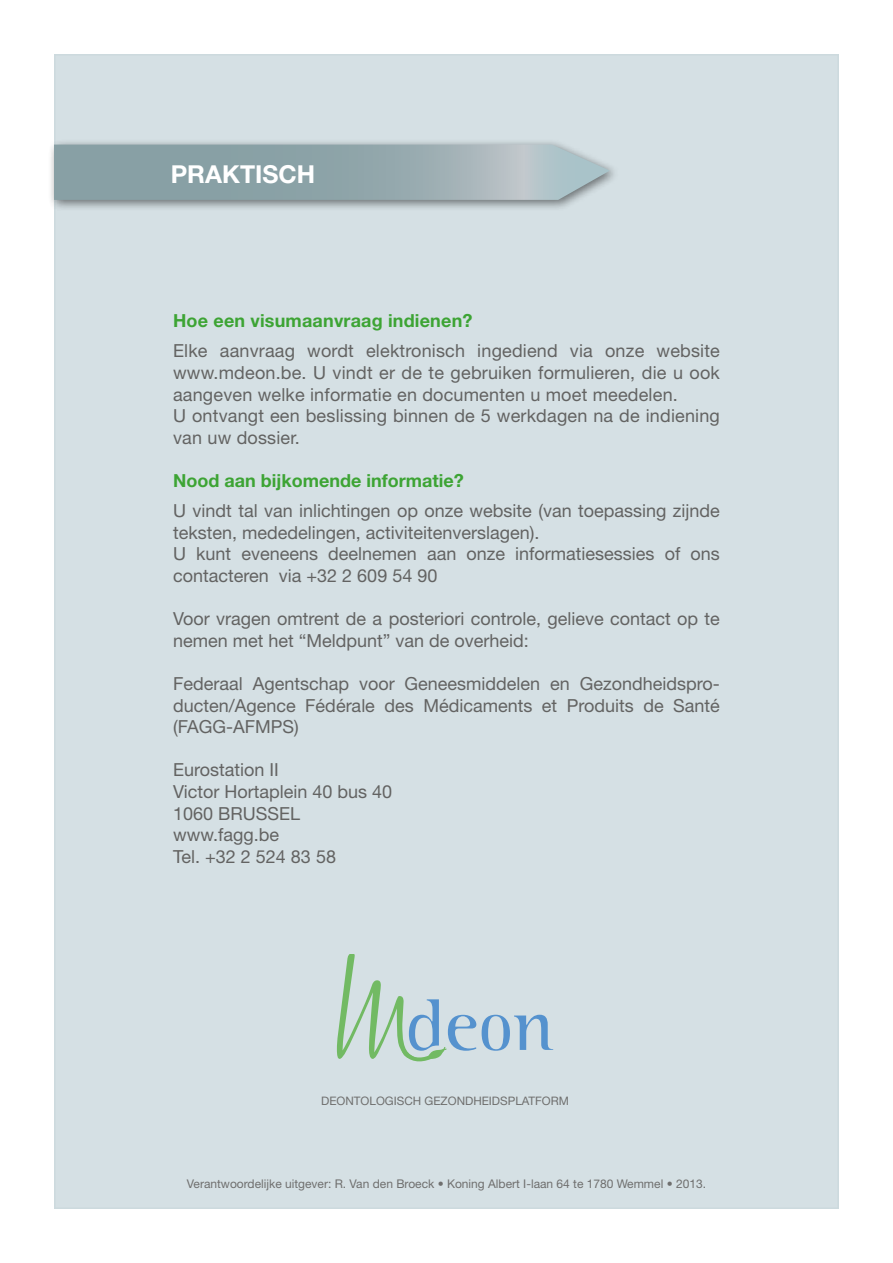
<style>
.page{position:relative;width:893px;height:1263px;background:#fff}
.page>*{position:absolute;margin:0;border:0;box-sizing:border-box;transform-origin:0 0}
.t1{font:700 24.75px "Helvetica Neue";color:#fff}
.t2{font:18px/21.6px "Helvetica Neue";color:#636362}
.t3{font:700 18px "Helvetica Neue";color:#3da434}
.t4{font:12px "Helvetica Neue";color:#6f6f6e}
.t5{font:11.7px "Helvetica Neue";color:#6f6f6e}
</style>
<div class="page">
<div style="left:54px;top:54px;width:785px;height:1155px;background:#d5e0e4"></div>
<div style="left:48px;top:139px;width:572px;height:73px;background:#000;opacity:.5"></div>
<svg style="left:54px;top:145px;width:556px;height:55px;background:#97abb0"></svg>
<svg style="left:482px;top:1015px;width:71px;height:36px"></svg>
<svg style="left:337px;top:955px;width:139px;height:107px"></svg>
<h1 class="t1" style="left:171px;top:159px;width:142px">Praktisch</h1>
<p class="t3" style="left:173px;top:310px;width:301px">Hoe een visumaanvraag indienen?</p>
<p class="t2" style="left:173px;top:340px;width:548px">Elke aanvraag wordt elektronisch ingediend via onze website www.mdeon.be. U vindt er de te gebruiken formulieren, die u ook aangeven welke informatie en documenten u moet meedelen.<br>U ontvangt een beslissing binnen de 5 werkdagen na de indiening van uw dossier.</p>
<p class="t3" style="left:173px;top:469px;width:292px">Nood aan bijkomende informatie?</p>
<p class="t2" style="left:173px;top:500px;width:548px">U vindt tal van inlichtingen op onze website (van toepassing zijnde teksten, mededelingen, activiteitenverslagen).<br>U kunt eveneens deelnemen aan onze informatiesessies of ons contacteren via +32 2 609 54 90</p>
<p class="t2" style="left:173px;top:608px;width:548px">Voor vragen omtrent de a posteriori controle, gelieve contact op te nemen met het “Meldpunt” van de overheid:</p>
<p class="t2" style="left:173px;top:672px;width:548px;text-align:justify">Federaal Agentschap voor Geneesmiddelen en Gezondheidspro&shy;ducten/Agence Fédérale des Médicaments et Produits de Santé (FAGG-AFMPS)</p>
<p class="t2" style="left:173px;top:759px;width:221px">Eurostation II<br>Victor Hortaplein 40 bus 40<br>1060 BRUSSEL www.fagg.be<br>Tel. +32 2 524 83 58</p>
<p class="t5" style="left:321px;top:1093px;width:249px">DEONTOLOGISCH GEZONDHEIDSPLATFORM</p>
<p class="t4" style="left:187px;top:1177px;width:521px">Verantwoordelijke uitgever: R. Van den Broeck • Koning Albert I-laan 64 te 1780 Wemmel • 2013.</p>
</div>
